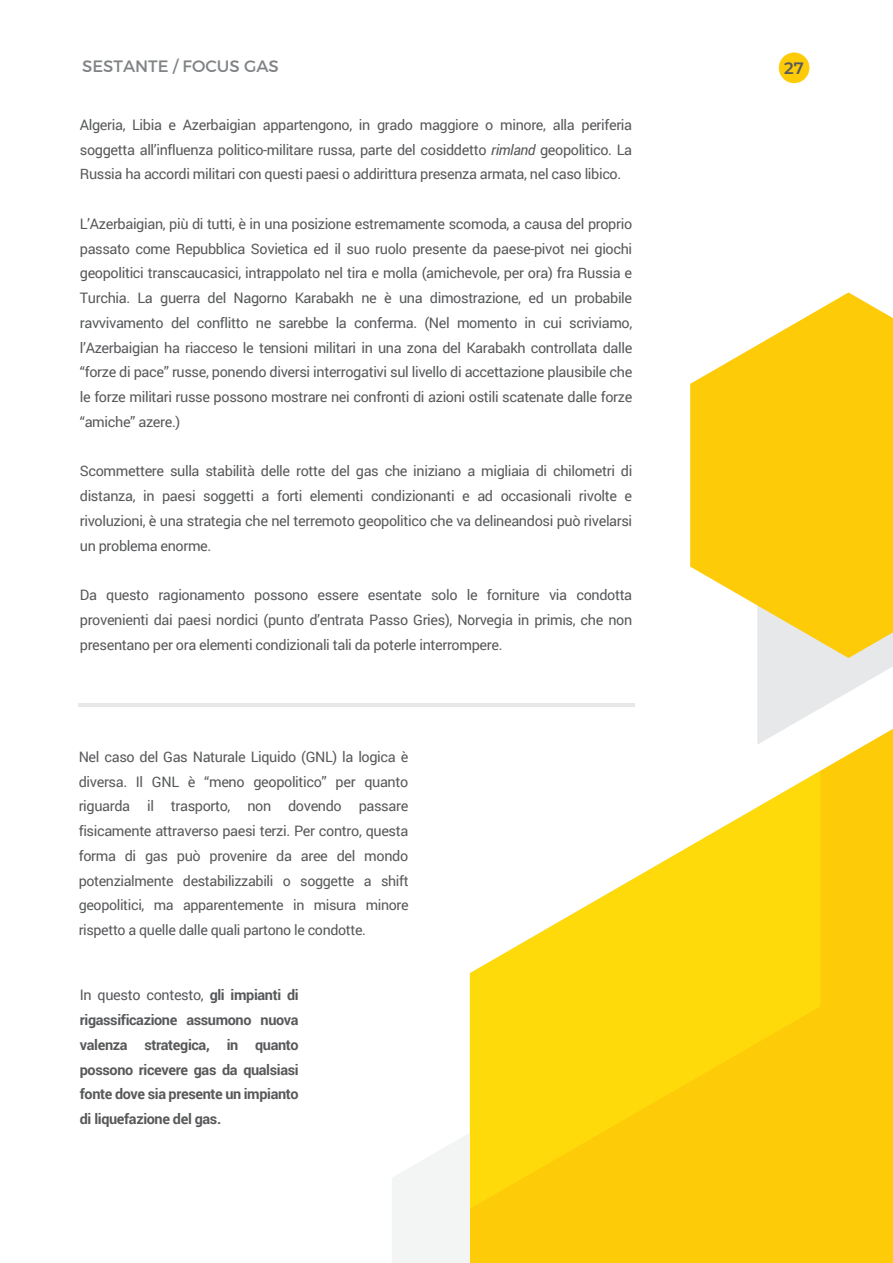
<style>
.page{position:relative;width:893px;height:1263px;background:#fff}
.page>*{position:absolute;margin:0;border:0;box-sizing:border-box;transform-origin:0 0}
.t1{font:16.5px "Montserrat";color:#808385}
.t2{font:600 16.5px "Montserrat";color:#58595b}
.t3{font:14.4px/24.8px "Roboto";letter-spacing:-.025em;color:#58595b;text-align:justify}
.t4{font:700 14.4px/24.8px "Roboto";letter-spacing:-.025em;color:#58595b;text-align:justify}
.t5{font:14.25px/24.8px "Roboto";letter-spacing:-.025em;color:#58595b;text-align:justify}
.s1{font-style:italic}
.s2{font-weight:400}
</style>
<div class="page">
<svg style="left:757px;top:659px;width:136px;height:70px"></svg>
<svg style="left:690px;top:292px;width:203px;height:367px"></svg>
<svg style="left:470px;top:729px;width:423px;height:534px;fill:#fecb09"></svg>
<svg style="left:470px;top:771px;width:350px;height:438px;fill:#feda0b"></svg>
<svg style="left:392px;top:1132px;width:78px;height:131px"></svg>
<hr style="left:78px;top:703px;width:557px;height:3px;background:#e7e8e9">
<div style="left:779px;top:53px;width:30px;height:30px;background:#fecb09;border-radius:50%"></div>
<p class="t1" style="left:82px;top:56px;width:198px">SESTANTE / FOCUS GAS</p>
<p class="t3" style="left:80px;top:112px;width:554px">Algeria, Libia e Azerbaigian appartengono, in grado maggiore o minore, alla periferia soggetta all’influenza politico-militare russa, parte del cosiddetto <span class="s1">rimland</span> geopolitico. La Russia ha accordi militari con questi paesi o addirittura presenza armata, nel caso libico.</p>
<p class="t3" style="left:80px;top:211px;width:554px">L’Azerbaigian, più di tutti, è in una posizione estremamente scomoda, a causa del proprio passato come Repubblica Sovietica ed il suo ruolo presente da paese-pivot nei giochi geopolitici transcaucasici, intrappolato nel tira e molla (amichevole, per ora) fra Russia e Turchia. La guerra del Nagorno Karabakh ne è una dimostrazione, ed un probabile ravvivamento del conflitto ne sarebbe la conferma. (Nel momento in cui scriviamo, l’Azerbaigian ha riacceso le tensioni militari in una zona del Karabakh controllata dalle “forze di pace” russe, ponendo diversi interrogativi sul livello di accettazione plausibile che le forze militari russe possono mostrare nei confronti di azioni ostili scatenate dalle forze “amiche” azere.)</p>
<p class="t3" style="left:80px;top:458px;width:554px">Scommettere sulla stabilità delle rotte del gas che iniziano a migliaia di chilometri di distanza, in paesi soggetti a forti elementi condizionanti e ad occasionali rivolte e rivoluzioni, è una strategia che nel terremoto geopolitico che va delineandosi può rivelarsi un problema enorme.</p>
<p class="t3" style="left:80px;top:582px;width:554px">Da questo ragionamento possono essere esentate solo le forniture via condotta provenienti dai paesi nordici (punto d’entrata Passo Gries), Norvegia in primis, che non presentano per ora elementi condizionali tali da poterle interrompere.</p>
<p class="t3" style="left:79px;top:744px;width:331px">Nel caso del Gas Naturale Liquido (GNL) la logica è diversa. Il GNL è “meno geopolitico” per quanto riguarda il trasporto, non dovendo passare fisicamente attraverso paesi terzi. Per contro, questa forma di gas può provenire da aree del mondo</p>
<p class="t5" style="left:79px;top:868px;width:331px">potenzialmente destabilizzabili o soggette a shift geopolitici, ma apparentemente in misura minore rispetto a quelle dalle quali partono le condotte.</p>
<p class="t4" style="left:80px;top:982px;width:220px"><span class="s2">In questo contesto,</span> gli impianti di rigassificazione assumono nuova valenza strategica, in quanto possono ricevere gas da qualsiasi fonte dove sia presente un impianto di liquefazione del gas.</p>
<p class="t2" style="left:784px;top:56px;width:21px">27</p>
</div>
